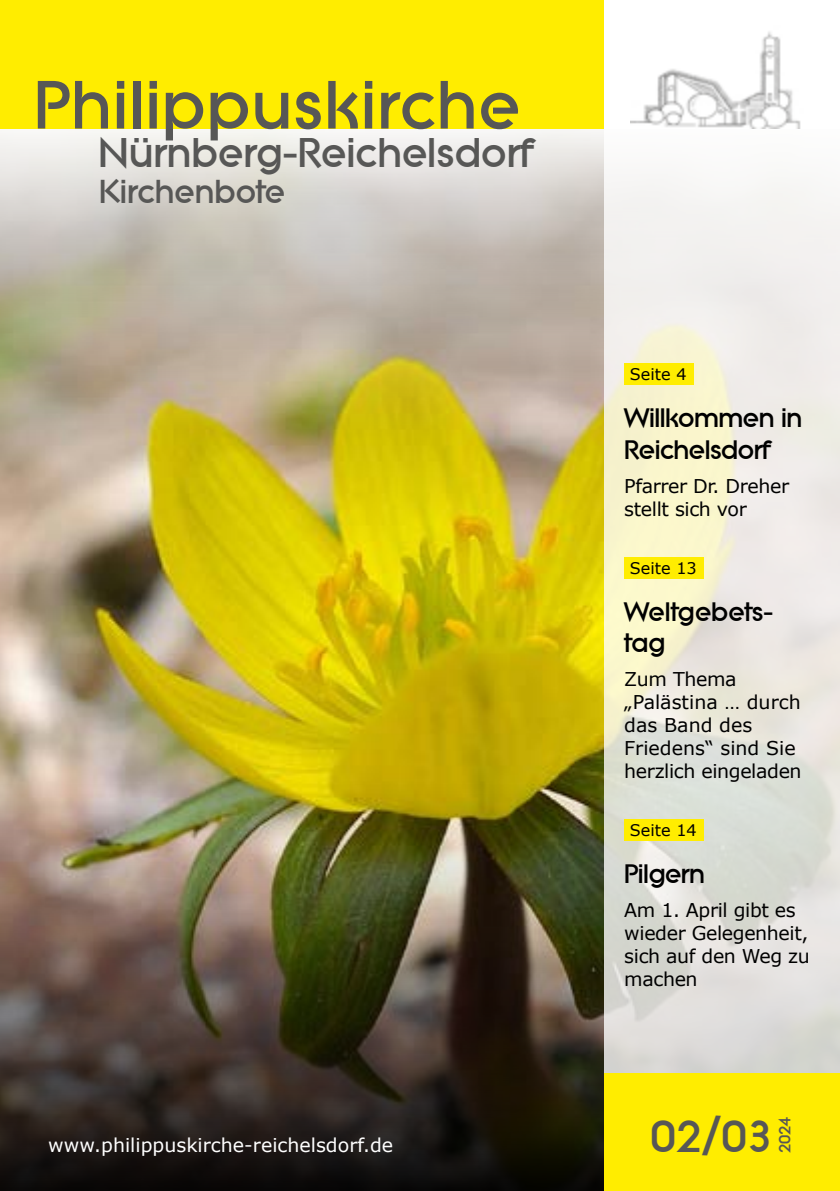
<style>
.page{position:relative;width:840px;height:1191px;background:#fff}
.page>*{position:absolute;margin:0;border:0;box-sizing:border-box;transform-origin:0 0}
.t1{font:800 66px "Brad Becker";letter-spacing:.02em;color:#575756}
.t2{font:800 44px "Brad Becker";color:#575756}
.t3{font:800 40.4px "Brad Becker";color:#575756}
.t4{font:800 32.2px "Brad Becker";color:#575756}
.t5{font:800 26px/31.2px "Brad Becker";letter-spacing:-.02em;color:#000}
.t6{font:800 26px/31.2px "Brad Becker";color:#000}
.t7{font:19px/22.8px "Verdana";letter-spacing:-.02em;color:#000}
.t8{font:19px/22.8px "Verdana";color:#000}
.t9{font:19px "Verdana";color:#fff}
.t10{font:16px "Verdana";color:#000}
.t11{font:800 16px "Brad Becker";color:#575756}
</style>
<div class="page">
<img style="left:0;top:450px;width:604px;height:327px">
<img style="left:0;top:777px;width:604px;height:414px">
<svg style="left:0;top:128px;width:604px;height:322px;background:#c7bfa4"></svg>
<svg style="left:604px;top:128px;width:235px;height:945px"></svg>
<div style="left:604px;top:1073px;width:235px;height:118px;background:#ffed00"></div>
<div style="left:0;top:0;width:604px;height:128px;background:#ffed00"></div>
<div style="left:624px;top:363px;width:69px;height:22px;background:#ffed00"></div>
<div style="left:624px;top:556px;width:79px;height:22px;background:#ffed00"></div>
<div style="left:624px;top:818px;width:79px;height:22px;background:#ffed00"></div>
<img style="left:630px;top:32px;width:171px;height:96px">
<h1 class="t1" style="left:34px;top:67px;width:487px">Philippuskirche</h1>
<h3 class="t4" style="left:99px;top:173px;width:187px">Kirchenbote</h3>
<h3 class="t3" style="left:98px;top:129px;width:434px">Nürnberg-Reichelsdorf</h3>
<p class="t9" style="left:48px;top:1133px;width:346px">www.philippuskirche-reichelsdorf.de</p>
<p class="t10" style="left:629px;top:364px;width:58px">Seite 4</p>
<h3 class="t5" style="left:624px;top:402px;width:179px">Willkommen in<br>Reichelsdorf</h3>
<p class="t7" style="left:624px;top:475px;width:166px">Pfarrer Dr. Dreher stellt sich vor</p>
<p class="t10" style="left:629px;top:557px;width:68px">Seite 13</p>
<h3 class="t6" style="left:624px;top:596px;width:150px">Weltgebets&shy;tag</h3>
<p class="t8" style="left:624px;top:668px;width:179px">Zum Thema „Palästina … durch das Band des<br>Friedens“ sind Sie herzlich eingeladen</p>
<p class="t10" style="left:629px;top:819px;width:68px">Seite 14</p>
<h3 class="t5" style="left:624px;top:858px;width:82px">Pilgern</h3>
<p class="t7" style="left:624px;top:899px;width:187px">Am 1. April gibt es wieder Gelegenheit, sich auf den Weg zu machen</p>
<h2 class="t2" style="left:650px;top:1110px;width:123px">02/03</h2>
<p class="t11" style="left:775px;top:1153px;width:39px;rotate:-90deg">2024</p>
</div>
